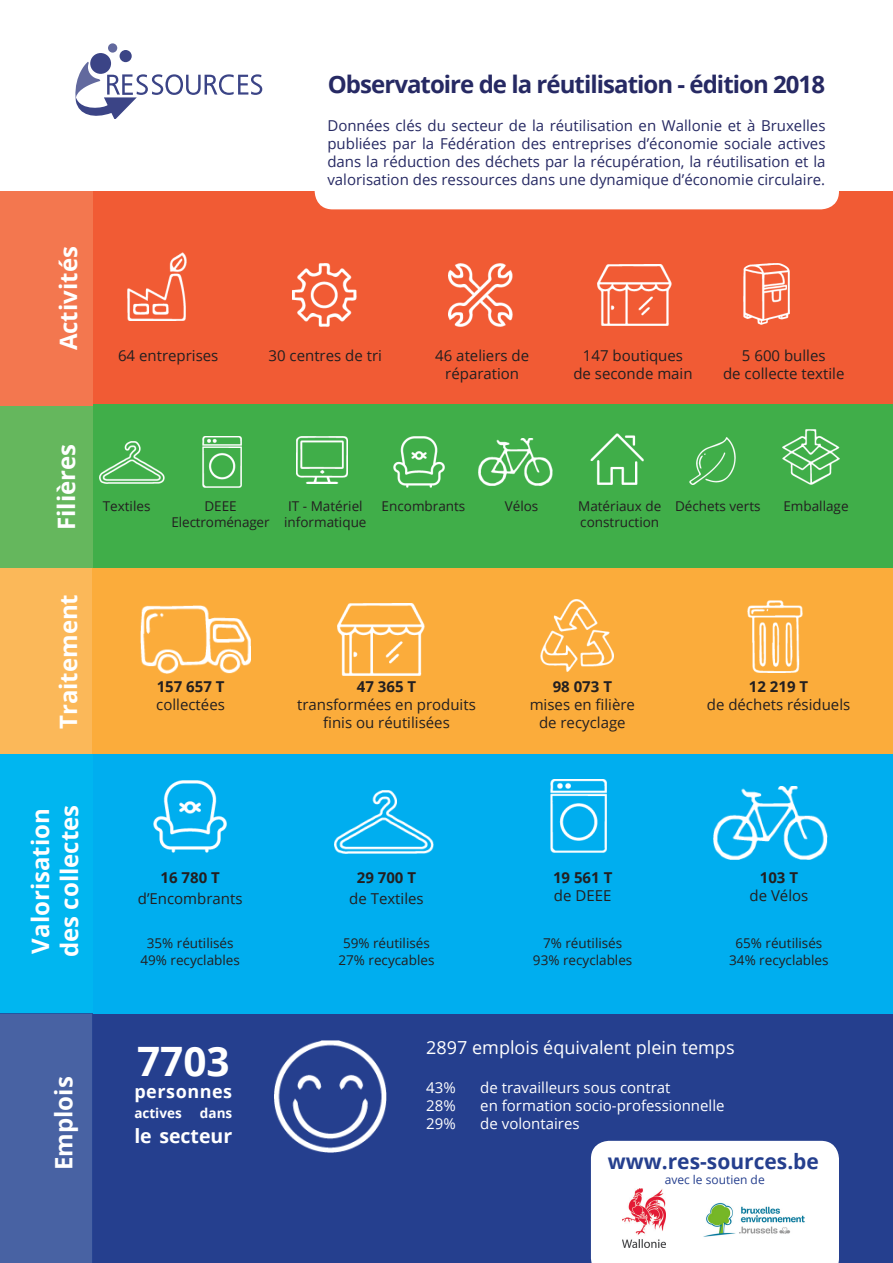
<style>
.page{position:relative;width:893px;height:1263px;background:#fff}
.page>*{position:absolute;margin:0;border:0;box-sizing:border-box;transform-origin:0 0}
.t1{font:700 40.5px "Open Sans";color:#fff}
.t2{font:700 24px/28.8px "Open Sans";color:#fff}
.t3{font:700 24px "Open Sans";letter-spacing:-.04em;color:#262963}
.t4{font:700 21px "Open Sans";color:#253f8e}
.t5{font:700 19.5px "Open Sans";color:#fff}
.t6{font:18px "Open Sans";color:#fff}
.t7{font:700 18px "Open Sans";letter-spacing:.03em;color:#fff}
.t8{font:15px/18px "Open Sans";color:#262963;text-align:justify}
.t9{font:15px/18px "Open Sans";color:#231f20;text-align:center}
.t10{font:15px "Open Sans";color:#fff}
.t11{font:700 15px "Open Sans";color:#231f20}
.t12{font:13.5px/16.2px "Open Sans";color:#231f20}
.t13{font:700 13.5px "Open Sans";color:#fff}
.t14{font:12px "Open Sans";color:#253f8e}
.s1{font-weight:700}
</style>
<div class="page">
<div style="left:90px;top:53px;width:21px;height:21px;background:#3b4486;border-radius:50%"></div>
<svg style="left:108px;top:43px;width:9px;height:10px"></svg>
<div style="left:120px;top:50px;width:12px;height:12px;background:#3b4486;border-radius:50%"></div>
<svg style="left:75px;top:62px;width:187px;height:57px"></svg>
<div style="left:90px;top:191px;width:803px;height:218px;background:#f15b34"></div>
<img style="left:293px;top:263px;width:64px;height:64px">
<img style="left:448px;top:263px;width:64px;height:64px">
<img style="left:598px;top:264px;width:73px;height:61px">
<div style="left:92px;top:555px;width:801px;height:199px;background:#fbac3b"></div>
<div style="left:74px;top:405px;width:819px;height:163px;background:#40ae49"></div>
<img style="left:296px;top:436px;width:51px;height:47px">
<img style="left:591px;top:434px;width:53px;height:51px">
<div style="left:92px;top:1013px;width:801px;height:250px;background:#253f8e"></div>
<div style="left:92px;top:754px;width:801px;height:259px;background:#00aeef"></div>
<img style="left:274px;top:1041px;width:112px;height:112px">
<div style="left:0;top:754px;width:92px;height:259px;background:#00b6f0"></div>
<div style="left:0;top:546px;width:92px;height:208px;background:#fbb859"></div>
<div style="left:0;top:405px;width:92px;height:163px;background:#65b75d"></div>
<div style="left:0;top:191px;width:92px;height:215px;background:#f3774f"></div>
<img style="left:128px;top:252px;width:59px;height:68px">
<img style="left:99px;top:441px;width:66px;height:43px">
<img style="left:334px;top:790px;width:99px;height:64px">
<img style="left:782px;top:429px;width:57px;height:56px">
<img style="left:689px;top:438px;width:46px;height:47px">
<img style="left:479px;top:439px;width:73px;height:47px">
<img style="left:202px;top:436px;width:40px;height:51px">
<img style="left:140px;top:605px;width:110px;height:68px">
<img style="left:541px;top:600px;width:73px;height:72px">
<img style="left:748px;top:600px;width:54px;height:73px">
<img style="left:551px;top:780px;width:55px;height:72px">
<img style="left:714px;top:787px;width:114px;height:72px">
<img style="left:154px;top:780px;width:72px;height:73px">
<img style="left:394px;top:437px;width:51px;height:51px">
<div style="left:315px;top:46px;width:524px;height:163px;background:#fff;border-radius:18px"></div>
<div style="left:591px;top:1141px;width:248px;height:122px;background:#fff"></div>
<div style="left:0;top:1013px;width:92px;height:250px;background:#4862a3"></div>
<img style="left:743px;top:263px;width:46px;height:62px">
<img style="left:338px;top:604px;width:86px;height:72px">
<img style="left:623px;top:1188px;width:42px;height:59px">
<img style="left:691px;top:1193px;width:127px;height:54px">
<p class="t2" style="left:54px;top:350px;width:106px;rotate:-90deg">Activités</p>
<p class="t2" style="left:51px;top:530px;width:88px;rotate:-90deg">Filières</p>
<p class="t3" style="left:328px;top:67px;width:499px">Observatoire de la réutilisation - édition 2018</p>
<p class="t8" style="left:327px;top:116px;width:500px">Données clés du secteur de la réutilisation en Wallonie et à Bruxelles publiées par la Fédération des entreprises d’économie sociale actives dans la réduction des déchets par la récupération, la réutilisation et la valorisation des ressources dans une dynamique d’économie circulaire.</p>
<p class="t9" style="left:118px;top:346px;width:102px">64 entreprises</p>
<p class="t9" style="left:268px;top:346px;width:115px">30 centres de tri</p>
<p class="t9" style="left:435px;top:346px;width:95px">46 ateliers de</p>
<p class="t9" style="left:445px;top:364px;width:75px">réparation</p>
<p class="t9" style="left:583px;top:346px;width:102px">147 boutiques</p>
<p class="t9" style="left:573px;top:364px;width:121px">de seconde main</p>
<p class="t9" style="left:742px;top:346px;width:85px">5 600 bulles</p>
<p class="t9" style="left:723px;top:364px;width:123px">de collecte textile</p>
<p class="t12" style="left:103px;top:497px;width:49px">Textiles</p>
<p class="t12" style="left:204px;top:497px;width:34px">DEEE</p>
<p class="t12" style="left:172px;top:514px;width:99px">Electroménager</p>
<p class="t12" style="left:288px;top:497px;width:76px">IT - Matériel</p>
<p class="t12" style="left:284px;top:514px;width:84px">informatique</p>
<p class="t12" style="left:382px;top:497px;width:85px">Encombrants</p>
<p class="t12" style="left:505px;top:497px;width:35px">Vélos</p>
<p class="t12" style="left:578px;top:497px;width:85px">Matériaux de construction</p>
<p class="t12" style="left:675px;top:497px;width:87px">Déchets verts</p>
<p class="t12" style="left:783px;top:497px;width:67px">Emballage</p>
<p class="t2" style="left:54px;top:729px;width:137px;rotate:-90deg">Traitement</p>
<p class="t11" style="left:157px;top:676px;width:69px">157 657 T</p>
<p class="t9" style="left:156px;top:695px;width:70px">collectées</p>
<p class="t11" style="left:357px;top:676px;width:61px">47 365 T</p>
<p class="t9" style="left:297px;top:695px;width:180px">transformées en produits finis ou réutilisées</p>
<p class="t11" style="left:553px;top:676px;width:61px">98 073 T</p>
<p class="t9" style="left:530px;top:695px;width:107px">mises en filière</p>
<p class="t9" style="left:539px;top:713px;width:88px">de recyclage</p>
<p class="t11" style="left:749px;top:676px;width:61px">12 219 T</p>
<p class="t9" style="left:707px;top:695px;width:145px">de déchets résiduels</p>
<p class="t2" style="left:26px;top:957px;width:154px;rotate:-90deg">Valorisation des collectes</p>
<p class="t2" style="left:49px;top:1170px;width:95px;rotate:-90deg">Emplois</p>
<p class="t11" style="left:161px;top:867px;width:61px">16 780 T</p>
<p class="t9" style="left:138px;top:890px;width:106px">d’Encombrants</p>
<p class="t12" style="left:147px;top:935px;width:88px">35% réutilisés</p>
<p class="t12" style="left:140px;top:951px;width:101px">49% recyclables</p>
<p class="t1" style="left:137px;top:1033px;width:94px">7703</p>
<p class="t7" style="left:134px;top:1078px;width:99px">personnes</p>
<p class="t13" style="left:134px;top:1103px;width:49px">actives</p>
<p class="t13" style="left:200px;top:1103px;width:34px">dans</p>
<p class="t5" style="left:134px;top:1122px;width:99px">le secteur</p>
<p class="t9" style="left:349px;top:866px;width:76px;line-height:21.6px"><span class="s1">29 700 T </span>de Textiles</p>
<p class="t11" style="left:553px;top:867px;width:61px">19 561 T</p>
<p class="t9" style="left:554px;top:886px;width:59px">de DEEE</p>
<p class="t11" style="left:760px;top:867px;width:40px">103 T</p>
<p class="t9" style="left:749px;top:886px;width:60px">de Vélos</p>
<p class="t12" style="left:343px;top:935px;width:88px">59% réutilisés</p>
<p class="t12" style="left:338px;top:951px;width:98px">27% recycables</p>
<p class="t12" style="left:543px;top:935px;width:81px">7% réutilisés</p>
<p class="t12" style="left:533px;top:951px;width:101px">93% recyclables</p>
<p class="t12" style="left:735px;top:935px;width:88px">65% réutilisés</p>
<p class="t12" style="left:729px;top:951px;width:101px">34% recyclables</p>
<p class="t6" style="left:426px;top:1035px;width:310px">2897 emplois équivalent plein temps</p>
<p class="t10" style="left:426px;top:1077px;width:31px">43%</p>
<p class="t10" style="left:480px;top:1077px;width:192px">de travailleurs sous contrat</p>
<p class="t10" style="left:426px;top:1095px;width:31px">28%</p>
<p class="t10" style="left:480px;top:1095px;width:246px">en formation socio-professionnelle</p>
<p class="t10" style="left:426px;top:1113px;width:31px">29%</p>
<p class="t10" style="left:480px;top:1113px;width:101px">de volontaires</p>
<p class="t4" style="left:608px;top:1147px;width:213px">www.res-sources.be</p>
<p class="t14" style="left:665px;top:1171px;width:102px">avec le soutien de</p>
</div>
